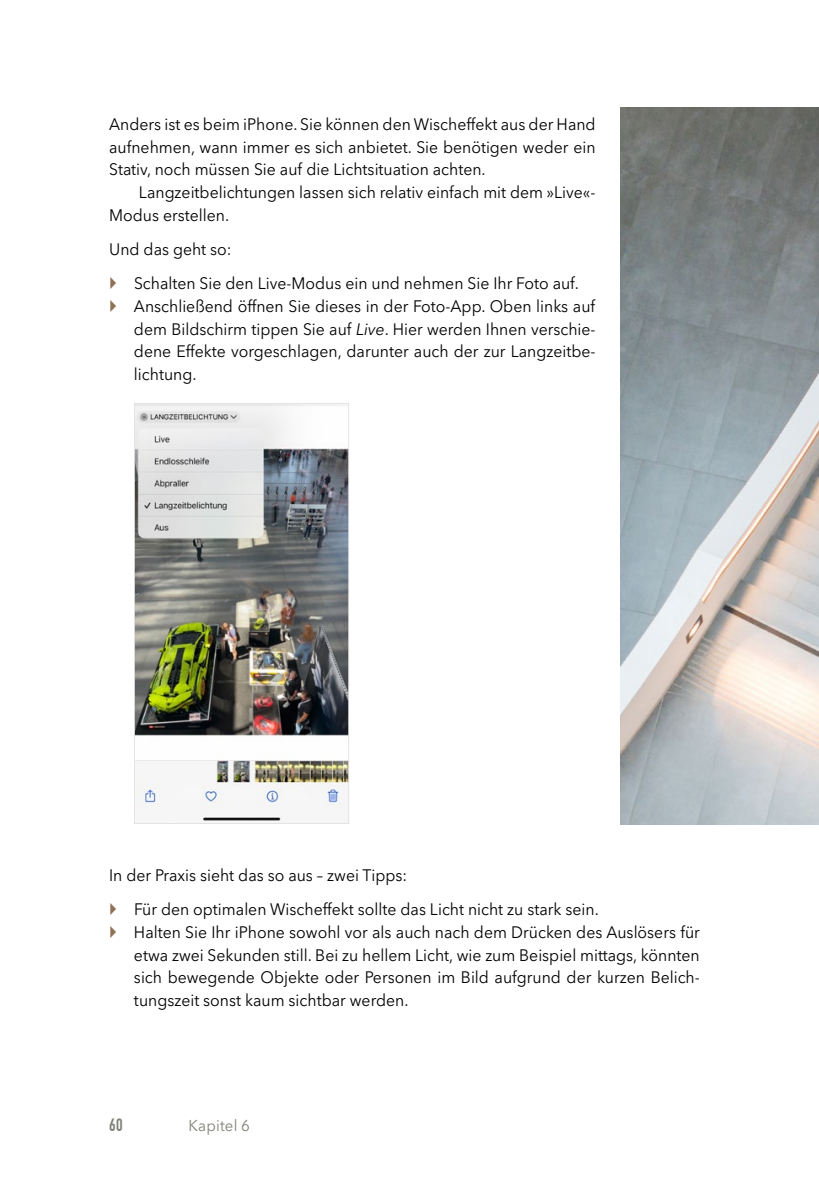
<style>
.page{position:relative;width:819px;height:1191px;background:#fff}
.page>*{position:absolute;margin:0;border:0;box-sizing:border-box;transform-origin:0 0}
.t1{font:700 17.5px "DIN Condensed";color:#7e8279}
.t2{font:16.62px/22.8px "Avenir Next LT Pro";color:#000;text-align:justify;scale:.95 1}
.t3{font:15.75px "Avenir Next LT Pro";letter-spacing:.01em;color:#7e8279;scale:.95 1}
.s1{font-style:italic}
</style>
<div class="page">
<img style="left:134px;top:403px;width:215px;height:421px">
<img style="left:620px;top:107px;width:199px;height:717px">
<p class="t2" style="left:109px;top:113px;width:513px">Anders ist es beim iPhone. Sie können den Wischeffekt aus der Hand aufnehmen, wann immer es sich anbietet. Sie benötigen weder ein Stativ, noch müssen Sie auf die Lichtsituation achten.</p>
<p class="t2" style="left:109px;top:181px;width:513px;text-indent:30px">Langzeitbelichtungen lassen sich relativ einfach mit dem »Live«-<br>Modus erstellen.</p>
<p class="t2" style="left:134px;top:232px;width:470px;line-height:34.1px;text-indent:-25px">Und das geht so:<br>Schalten Sie den Live-Modus ein und nehmen Sie Ihr Foto auf.</p>
<p class="t2" style="left:134px;top:295px;width:487px">Anschließend öffnen Sie dieses in der Foto-App. Oben links auf dem Bildschirm tippen Sie auf <span class="s1">Live</span>. Hier werden Ihnen verschie&shy;dene Effekte vorgeschlagen, darunter auch der zur Langzeitbe&shy;lichtung.</p>
<p class="t2" style="left:134px;top:858px;width:491px;line-height:34.1px;text-indent:-25px">In der Praxis sieht das so aus – zwei Tipps:<br>Für den optimalen Wischeffekt sollte das Licht nicht zu stark sein.</p>
<p class="t2" style="left:134px;top:920px;width:597px">Halten Sie Ihr iPhone sowohl vor als auch nach dem Drücken des Auslösers für etwa zwei Sekunden still. Bei zu hellem Licht, wie zum Beispiel mittags, könnten sich bewegende Objekte oder Personen im Bild aufgrund der kurzen Belich&shy;tungszeit sonst kaum sichtbar werden.</p>
<p class="t1" style="left:109px;top:1114px;width:15px">60</p>
<p class="t3" style="left:189px;top:1116px;width:66px">Kapitel 6</p>
</div>
